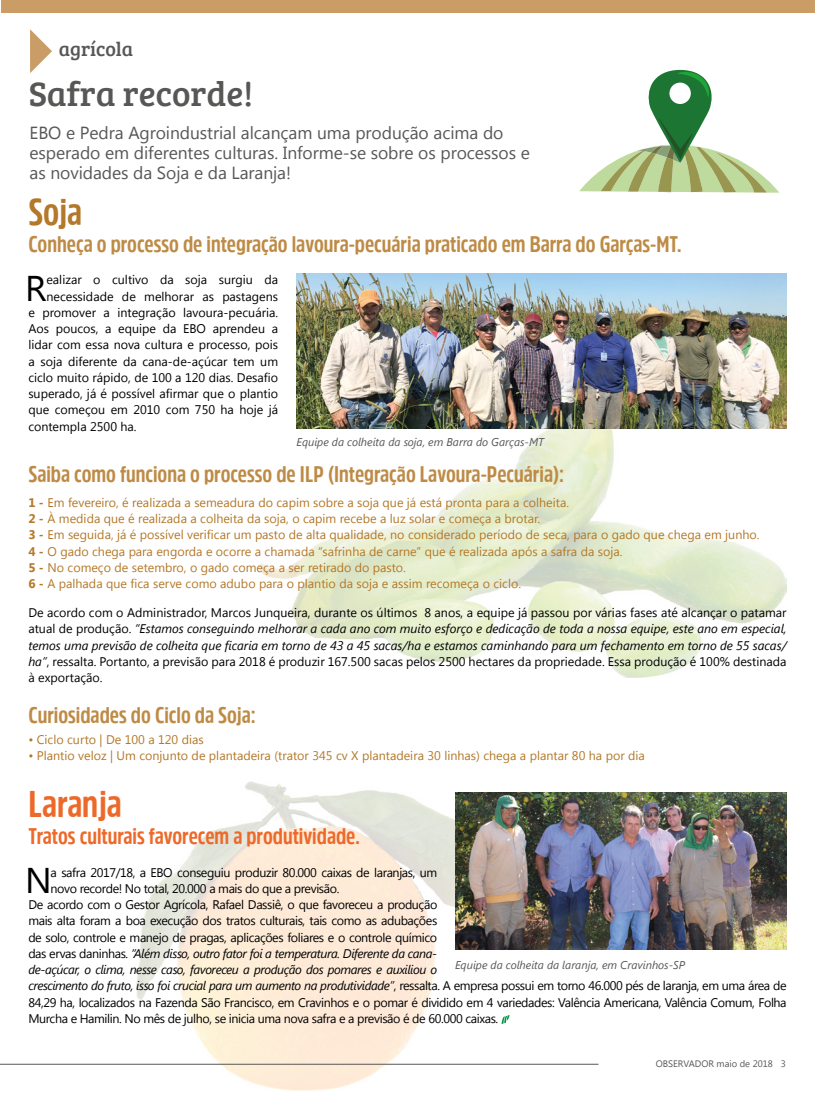
<style>
.page{position:relative;width:815px;height:1099px;background:#fff}
.page>*{position:absolute;margin:0;border:0;box-sizing:border-box;transform-origin:0 0}
.t1{font:700 37.12px "Amsi Pro Cond";color:#ed692a}
.t2{font:700 37.12px "Amsi Pro Cond";color:#b3782a}
.t3{font:35.75px "Segoe UI";color:#000}
.t4{font:35px "Bree Serif";color:#575756}
.t5{font:700 22.5px "Amsi Pro Cond";color:#be8b46}
.t6{font:700 22.5px "Amsi Pro Cond";color:#ed692a}
.t7{font:20px "Bree Serif";color:#575756}
.t8{font:17.5px/20px "Segoe UI";letter-spacing:-.005em;color:#575756}
.t9{font:12.5px/16.2px "Segoe UI";letter-spacing:-.03em;color:#000;text-align:justify}
.t10{font:12.5px/16.2px "Segoe UI";color:#b37828}
.t11{font:12.5px "Segoe UI";color:#000}
.t12{font:italic 12.5px "Segoe UI";letter-spacing:-.03em;color:#000}
.t13{font:italic 11.25px "Segoe UI";color:#575756}
.t14{font:9.38px "Segoe UI";color:#575756}
.s1{font-weight:700}
.s2{font-style:italic}
.s3{font-style:normal}
</style>
<div class="page">
<img style="left:136px;top:781px;width:383px;height:309px">
<img style="left:258px;top:429px;width:529px;height:248px">
<hr style="left:0;top:1063px;width:598px;height:1px;background:#575756">
<div style="left:1px;top:0;width:814px;height:12px;background:#ca9d66"></div>
<svg style="left:579px;top:70px;width:200px;height:123px"></svg>
<img style="left:455px;top:793px;width:332px;height:156px">
<img style="left:296px;top:273px;width:491px;height:156px">
<svg style="left:30px;top:29px;width:22px;height:44px"></svg>
<svg style="left:502px;top:1014px;width:7px;height:10px"></svg>
<h3 class="t7" style="left:59px;top:34px;width:76px">agrícola</h3>
<h3 class="t4" style="left:29px;top:68px;width:226px">Safra recorde!</h3>
<h3 class="t8" style="left:30px;top:122px;width:502px">EBO e Pedra Agroindustrial alcançam uma produção acima do esperado em diferentes culturas. Informe-se sobre os processos e as novidades da Soja e da Laranja!</h3>
<h1 class="t2" style="left:28px;top:187px;width:55px">Soja</h1>
<h3 class="t5" style="left:28px;top:229px;width:655px">Conheça o processo de integração lavoura-pecuária praticado em Barra do Garças-MT.</h3>
<h2 class="t3" style="left:25px;top:263px;width:23px">R</h2>
<p class="t11" style="left:46px;top:271px;width:233px">ealizar o cultivo da soja surgiu da</p>
<p class="t11" style="left:46px;top:287px;width:233px">necessidade de melhorar as pastagens</p>
<p class="t11" style="left:28px;top:304px;width:251px">e promover a integração lavoura-pecuária.</p>
<p class="t11" style="left:28px;top:320px;width:251px">Aos poucos, a equipe da EBO aprendeu a</p>
<p class="t11" style="left:28px;top:336px;width:251px">lidar com essa nova cultura e processo, pois</p>
<p class="t11" style="left:28px;top:352px;width:251px">a soja diferente da cana-de-açúcar tem um</p>
<p class="t11" style="left:28px;top:369px;width:251px">ciclo muito rápido, de 100 a 120 dias. Desafio</p>
<p class="t11" style="left:28px;top:385px;width:251px">superado, já é possível afirmar que o plantio</p>
<p class="t11" style="left:28px;top:401px;width:251px">que começou em 2010 com 750 ha hoje já</p>
<p class="t11" style="left:28px;top:417px;width:110px">contempla 2500 ha.</p>
<p class="t13" style="left:296px;top:434px;width:249px">Equipe da colheita da soja, em Barra do Garças-MT</p>
<h3 class="t5" style="left:28px;top:458px;width:537px">Saiba como funciona o processo de ILP (Integração Lavoura-Pecuária):</h3>
<p class="t10" style="left:28px;top:494px;width:733px"><span class="s1">1 -</span> Em fevereiro, é realizada a semeadura do capim sobre a soja que já está pronta para a colheita.<br><span class="s1">2 -</span> À medida que é realizada a colheita da soja, o capim recebe a luz solar e começa a brotar.<br><span class="s1">3 -</span> Em seguida, já é possível verificar um pasto de alta qualidade, no considerado período de seca, para o gado que chega em junho.<br><span class="s1">4 -</span> O gado chega para engorda e ocorre a chamada “safrinha de carne” que é realizada após a safra da soja.<br><span class="s1">5 -</span> No começo de setembro, o gado começa a ser retirado do pasto.<br><span class="s1">6 -</span> A palhada que fica serve como adubo para o plantio da soja e assim recomeça o ciclo.</p>
<p class="t9" style="left:28px;top:604px;width:760px">De acordo com o Administrador, Marcos Junqueira, durante os últimos 8 anos, a equipe já passou por várias fases até alcançar o patamar atual de produção. <span class="s2">“Estamos conseguindo melhorar a cada ano com muito esforço e dedicação de toda a nossa equipe, este ano em especial, temos uma previsão de colheita que ficaria em torno de 43 a 45 sacas/ha e estamos caminhando para um fechamento em torno de 55 sacas/ ha”</span>, ressalta. Portanto, a previsão para 2018 é produzir 167.500 sacas pelos 2500 hectares da propriedade. Essa produção é 100% destinada à exportação.</p>
<h3 class="t5" style="left:28px;top:699px;width:229px">Curiosidades do Ciclo da Soja:</h3>
<p class="t10" style="left:28px;top:731px;width:177px">• Ciclo curto | De 100 a 120 dias</p>
<p class="t10" style="left:28px;top:747px;width:618px">• Plantio veloz | Um conjunto de plantadeira (trator 345 cv X plantadeira 30 linhas) chega a plantar 80 ha por dia</p>
<h1 class="t1" style="left:28px;top:778px;width:95px">Laranja</h1>
<h3 class="t6" style="left:28px;top:820px;width:333px">Tratos culturais favorecem a produtividade.</h3>
<h2 class="t3" style="left:25px;top:855px;width:28px">N</h2>
<p class="t9" style="left:51px;top:863px;width:388px">a safra 2017/18, a EBO conseguiu produzir 80.000 caixas de laranjas, um</p>
<p class="t9" style="left:51px;top:879px;width:290px">novo recorde! No total, 20.000 a mais do que a previsão.</p>
<p class="t9" style="left:28px;top:895px;width:410px">De acordo com o Gestor Agrícola, Rafael Dassiê, o que favoreceu a produção</p>
<p class="t9" style="left:28px;top:912px;width:410px">mais alta foram a boa execução dos tratos culturais, tais como as adubações</p>
<p class="t9" style="left:28px;top:928px;width:410px">de solo, controle e manejo de pragas, aplicações foliares e o controle químico</p>
<p class="t12" style="left:28px;top:944px;width:410px"><span class="s3">das ervas daninhas.</span> “Além disso, outro fator foi a temperatura. Diferente da cana-</p>
<p class="t12" style="left:28px;top:960px;width:410px">de-açúcar, o clima, nesse caso, favoreceu a produção dos pomares e auxiliou o</p>
<p class="t12" style="left:28px;top:977px;width:760px">crescimento do fruto, isso foi crucial para um aumento na produtividade”<span class="s3">, ressalta. A empresa possui em torno 46.000 pés de laranja, em uma área de</span></p>
<p class="t9" style="left:28px;top:993px;width:760px">84,29 ha, localizados na Fazenda São Francisco, em Cravinhos e o pomar é dividido em 4 variedades: Valência Americana, Valência Comum, Folha</p>
<p class="t9" style="left:28px;top:1009px;width:471px">Murcha e Hamilin. No mês de julho, se inicia uma nova safra e a previsão é de 60.000 caixas.</p>
<p class="t13" style="left:455px;top:956px;width:232px">Equipe da colheita da laranja, em Cravinhos-SP</p>
<p class="t14" style="left:656px;top:1057px;width:132px">OBSERVADOR maio de 2018 3</p>
</div>
